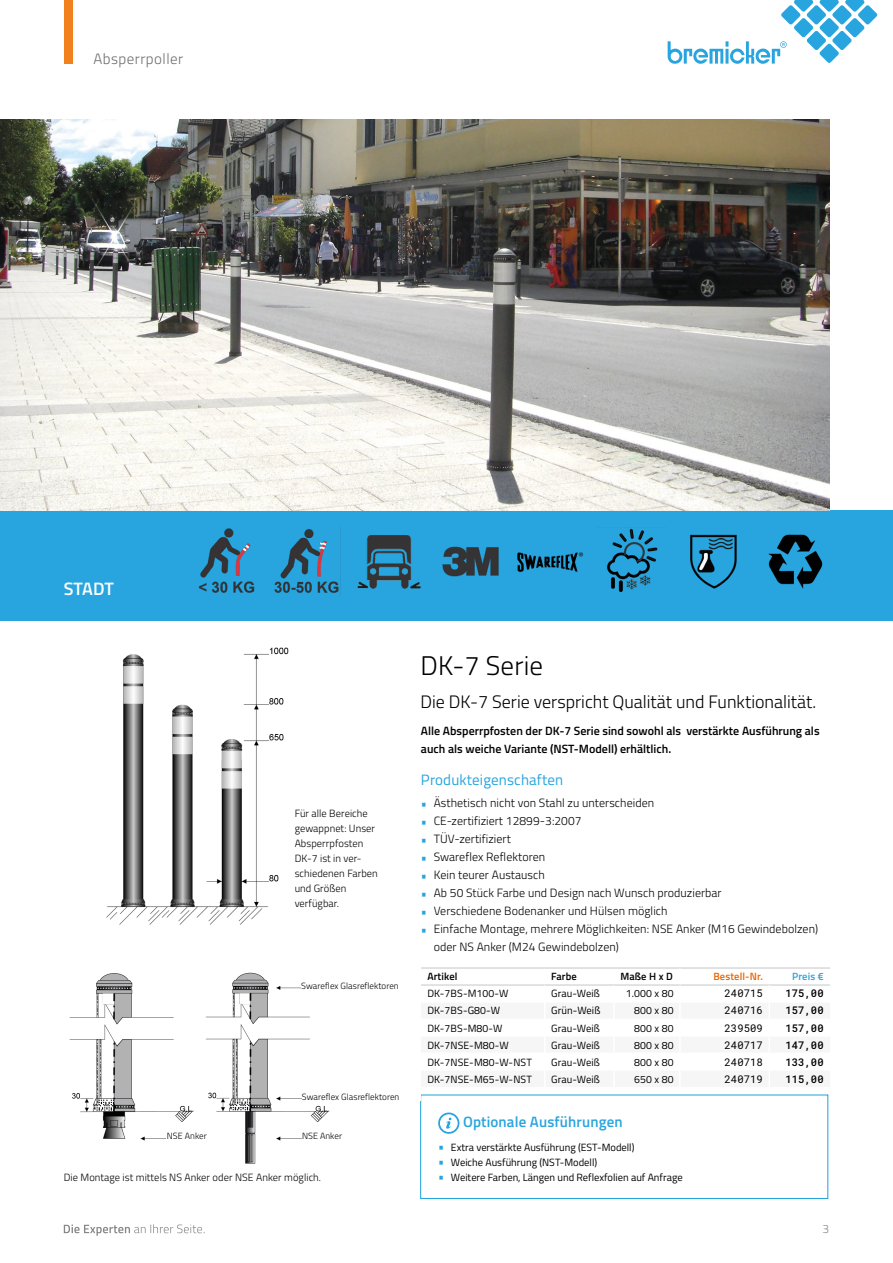
<style>
.page{position:relative;width:893px;height:1263px;background:#fff}
.page>*{position:absolute;margin:0;border:0;box-sizing:border-box;transform-origin:0 0}
.Titel_kleiner{font:300 27px "Titillium";letter-spacing:.005em;color:#000}
.Vorspann{font:300 18px "Titillium";color:#000}
.t1{font:600 18px "Titillium";letter-spacing:-.005em;color:#fff}
.Kasten_Titel{font:600 15px "Titillium";letter-spacing:.01em;color:#28a5de}
.Lauftext_Zwischentit{font:15px "Titillium";letter-spacing:.01em;color:#28a5de}
.t2{font:300 15px "Titillium";letter-spacing:.03em;color:#6e6e6e}
.t3{font:300 12px/18px "Titillium";letter-spacing:.005em;color:#000}
.Lauftext{font:600 12px/18px "Titillium";color:#000}
.t4{font:300 12px "Titillium";color:#868786}
.Tabelle_Zellentext_n{font:10.5px "Titillium";color:#000}
.Bildunterschrift{font:300 10.5px/15px "Titillium";letter-spacing:.005em;color:#000}
.Tabelle_Zellentext_B{font:10.5px "Roboto Mono";letter-spacing:.01em;color:#000}
.Tabelle_Zellentext_P{font:500 10.5px "Roboto Mono";letter-spacing:.01em;color:#000}
.Tabelle_Titel_Spalte{font:600 10.5px "Titillium";letter-spacing:.01em;color:#000}
.Tabelle_Titel_Bestel{font:600 10.5px "Titillium";letter-spacing:.01em;color:#ec6500}
.Tabelle_Titel_Preis{font:600 10.5px "Titillium";letter-spacing:.01em;color:#28a5de}
.Bildunterschrift-2{font:300 9px "Titillium";letter-spacing:.005em;color:#000}
.s1{font-weight:600;font-size:13.5px;color:#28a5de}
</style>
<div class="page">
<div style="left:0;top:510px;width:893px;height:111px;background:#28a5de"></div>
<img style="left:0;top:119px;width:829px;height:391px">
<img style="left:69px;top:972px;width:261px;height:192px">
<svg style="left:421px;top:968px;width:409px;height:18px"></svg>
<img style="left:106px;top:647px;width:183px;height:278px">
<img style="left:768px;top:534px;width:55px;height:55px">
<img style="left:690px;top:534px;width:47px;height:55px">
<img style="left:607px;top:528px;width:51px;height:64px">
<img style="left:517px;top:552px;width:66px;height:21px">
<img style="left:442px;top:546px;width:57px;height:31px">
<img style="left:357px;top:535px;width:64px;height:54px">
<img style="left:274px;top:528px;width:67px;height:67px">
<img style="left:198px;top:528px;width:57px;height:65px">
<svg style="left:438px;top:1112px;width:21px;height:22px"></svg>
<div style="left:420px;top:1094px;width:408px;height:105px;border:1px solid #28a5de"></div>
<div style="left:301px;top:982px;width:118px;height:8px;background:#fff"></div>
<div style="left:302px;top:1093px;width:118px;height:8px;background:#fff"></div>
<div style="left:302px;top:1133px;width:52px;height:7px;background:#fff"></div>
<div style="left:167px;top:1133px;width:52px;height:7px;background:#fff"></div>
<svg style="left:64px;top:1224px;width:141px;height:12px"></svg>
<svg style="left:668px;top:0;width:209px;height:64px"></svg>
<div style="left:64px;top:0;width:8px;height:64px;background:#f0811c"></div>
<p class="t2" style="left:94px;top:48px;width:91px">Absperrpoller</p>
<p class="t1" style="left:64px;top:575px;width:52px">STADT</p>
<p class="Bildunterschrift" style="left:295px;top:806px;width:85px">Für alle Bereiche gewappnet: Unser<br>Absperrpfosten<br>DK-7 ist in ver&shy;schiedenen Farben und Größen verfügbar.</p>
<p class="Bildunterschrift-2" style="left:301px;top:979px;width:99px">Swareflex Glasreflektoren</p>
<p class="Bildunterschrift-2" style="left:302px;top:1090px;width:99px">Swareflex Glasreflektoren</p>
<p class="Bildunterschrift-2" style="left:167px;top:1130px;width:42px">NSE Anker</p>
<p class="Bildunterschrift-2" style="left:302px;top:1130px;width:42px">NSE Anker</p>
<p class="Titel_kleiner" style="left:421px;top:646px;width:124px">DK-7 Serie</p>
<p class="Vorspann" style="left:421px;top:688px;width:397px">Die DK-7 Serie verspricht Qualität und Funktionalität.</p>
<p class="Lauftext" style="left:421px;top:721px;width:400px">Alle Absperrpfosten der DK-7 Serie sind sowohl als verstärkte Ausführung als auch als weiche Variante (NST-Modell) erhältlich.</p>
<p class="Lauftext_Zwischentit" style="left:421px;top:769px;width:144px">Produkteigenschaften</p>
<p class="t3" style="left:421px;top:793px;width:235px"><span class="s1">•</span> Ästhetisch nicht von Stahl zu unterscheiden</p>
<p class="t3" style="left:421px;top:811px;width:162px"><span class="s1">•</span> CE-zertifiziert 12899-3:2007</p>
<p class="t3" style="left:421px;top:829px;width:91px"><span class="s1">•</span> TÜV-zertifiziert</p>
<p class="t3" style="left:421px;top:847px;width:126px"><span class="s1">•</span> Swareflex Reflektoren</p>
<p class="t3" style="left:421px;top:865px;width:125px"><span class="s1">•</span> Kein teurer Austausch</p>
<p class="t3" style="left:421px;top:883px;width:302px"><span class="s1">•</span> Ab 50 Stück Farbe und Design nach Wunsch produzierbar</p>
<p class="t3" style="left:421px;top:901px;width:248px"><span class="s1">•</span> Verschiedene Bodenanker und Hülsen möglich</p>
<p class="t3" style="left:434px;top:919px;width:386px;text-indent:-13px"><span class="s1">•</span> Einfache Montage, mehrere Möglichkeiten: NSE Anker (M16 Gewindebolzen) oder NS Anker (M24 Gewindebolzen)</p>
<p class="Tabelle_Titel_Spalte" style="left:427px;top:969px;width:32px">Artikel</p>
<p class="Tabelle_Titel_Spalte" style="left:551px;top:969px;width:27px">Farbe</p>
<p class="Tabelle_Titel_Spalte" style="left:620px;top:969px;width:54px">Maße H x D</p>
<p class="Tabelle_Titel_Bestel" style="left:713px;top:969px;width:51px">Bestell-Nr.</p>
<p class="Tabelle_Titel_Preis" style="left:792px;top:969px;width:33px">Preis €</p>
<p class="Tabelle_Zellentext_n" style="left:427px;top:986px;width:83px">DK-7BS-M100-W</p>
<p class="Tabelle_Zellentext_n" style="left:551px;top:986px;width:50px">Grau-Weiß</p>
<p class="Tabelle_Zellentext_n" style="left:626px;top:986px;width:49px">1.000 x 80</p>
<p class="Tabelle_Zellentext_B" style="left:724px;top:986px;width:40px">240715</p>
<p class="Tabelle_Zellentext_P" style="left:785px;top:986px;width:40px">175,00</p>
<p class="Tabelle_Zellentext_n" style="left:427px;top:1003px;width:74px">DK-7BS-G80-W</p>
<p class="Tabelle_Zellentext_n" style="left:551px;top:1003px;width:51px">Grün-Weiß</p>
<p class="Tabelle_Zellentext_n" style="left:634px;top:1003px;width:41px">800 x 80</p>
<p class="Tabelle_Zellentext_B" style="left:724px;top:1003px;width:40px">240716</p>
<p class="Tabelle_Zellentext_P" style="left:785px;top:1003px;width:40px">157,00</p>
<p class="Tabelle_Zellentext_n" style="left:427px;top:1020px;width:77px">DK-7BS-M80-W</p>
<p class="Tabelle_Zellentext_n" style="left:551px;top:1020px;width:50px">Grau-Weiß</p>
<p class="Tabelle_Zellentext_n" style="left:634px;top:1020px;width:41px">800 x 80</p>
<p class="Tabelle_Zellentext_B" style="left:724px;top:1020px;width:40px">239509</p>
<p class="Tabelle_Zellentext_P" style="left:785px;top:1020px;width:40px">157,00</p>
<p class="Tabelle_Zellentext_n" style="left:427px;top:1037px;width:83px">DK-7NSE-M80-W</p>
<p class="Tabelle_Zellentext_n" style="left:551px;top:1037px;width:50px">Grau-Weiß</p>
<p class="Tabelle_Zellentext_n" style="left:634px;top:1037px;width:41px">800 x 80</p>
<p class="Tabelle_Zellentext_B" style="left:724px;top:1037px;width:40px">240717</p>
<p class="Tabelle_Zellentext_P" style="left:785px;top:1037px;width:40px">147,00</p>
<p class="Tabelle_Zellentext_n" style="left:427px;top:1054px;width:106px">DK-7NSE-M80-W-NST</p>
<p class="Tabelle_Zellentext_n" style="left:551px;top:1054px;width:50px">Grau-Weiß</p>
<p class="Tabelle_Zellentext_n" style="left:634px;top:1054px;width:41px">800 x 80</p>
<p class="Tabelle_Zellentext_B" style="left:724px;top:1054px;width:40px">240718</p>
<p class="Tabelle_Zellentext_P" style="left:785px;top:1054px;width:40px">133,00</p>
<p class="Tabelle_Zellentext_n" style="left:427px;top:1071px;width:106px">DK-7NSE-M65-W-NST</p>
<p class="Tabelle_Zellentext_n" style="left:551px;top:1071px;width:50px">Grau-Weiß</p>
<p class="Tabelle_Zellentext_n" style="left:634px;top:1071px;width:41px">650 x 80</p>
<p class="Tabelle_Zellentext_B" style="left:724px;top:1071px;width:40px">240719</p>
<p class="Tabelle_Zellentext_P" style="left:785px;top:1071px;width:40px">115,00</p>
<p class="Kasten_Titel" style="left:463px;top:1111px;width:161px">Optionale Ausführungen</p>
<p class="Tabelle_Zellentext_n" style="left:438px;top:1139px;width:198px"><span class="s1">•</span> Extra verstärkte Ausführung (EST-Modell)</p>
<p class="Tabelle_Zellentext_n" style="left:438px;top:1154px;width:161px"><span class="s1">•</span> Weiche Ausführung (NST-Modell)</p>
<p class="Bildunterschrift" style="left:64px;top:1169px;width:259px">Die Montage ist mittels NS Anker oder NSE Anker möglich.</p>
<p class="Tabelle_Zellentext_n" style="left:438px;top:1169px;width:246px"><span class="s1">•</span> Weitere Farben, Längen und Reflexfolien auf Anfrage</p>
<p class="t4" style="left:822px;top:1220px;width:8px">3</p>
</div>
